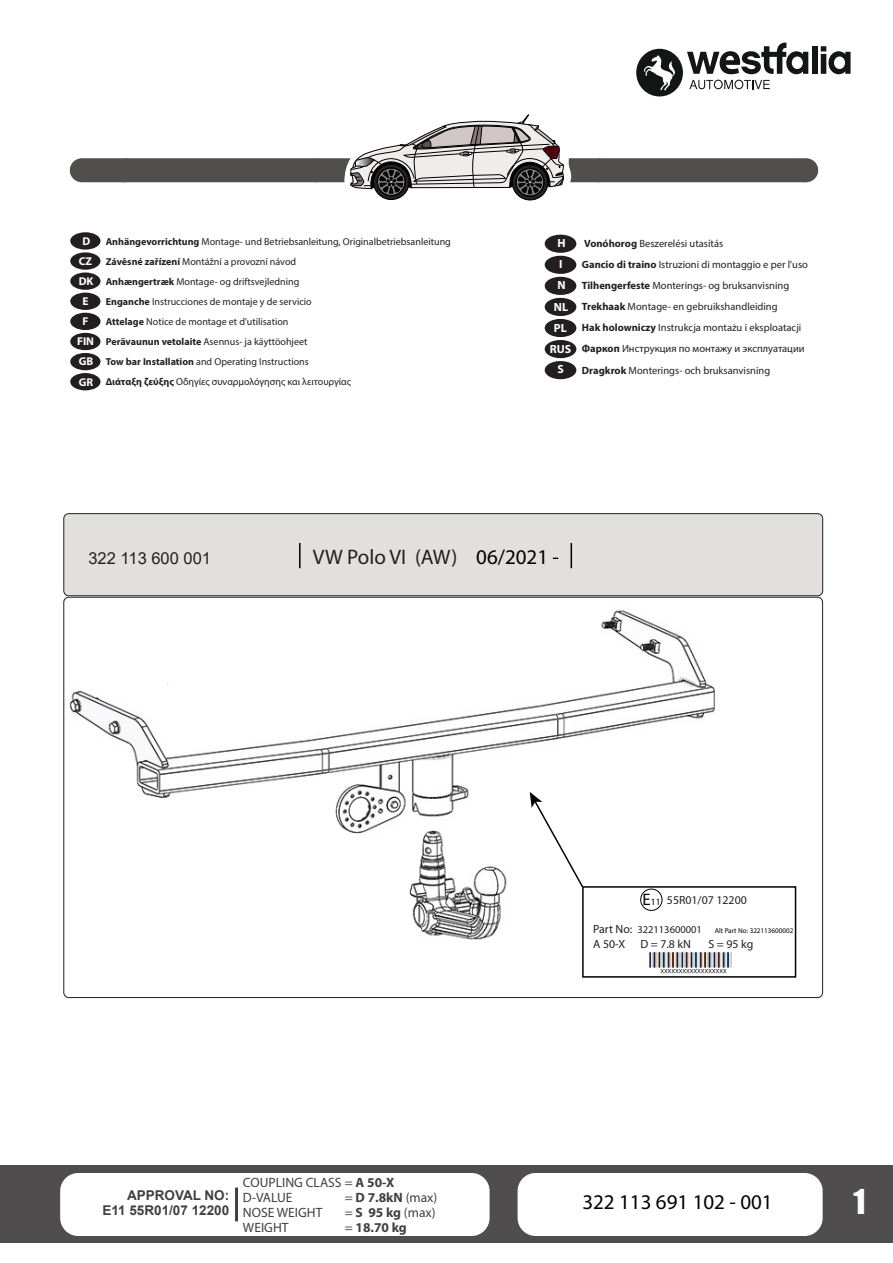
<style>
.page{position:relative;width:893px;height:1263px;background:#fff}
.page>*{position:absolute;margin:0;border:0;box-sizing:border-box;transform-origin:0 0}
.t1{font:31.5px "Impact";color:#fff}
.t2{font:21px "Myriad Pro";color:#231f20}
.t3{font:21px "Myriad Pro";color:#000}
.t4{font:16.5px "Arial";color:#231f20}
.t5{font:13.5px/15px "Myriad Pro";color:#404041}
.t6{font:700 13.5px/15px "Myriad Pro";color:#404041}
.t7{font:700 13.5px/15px "Arial";color:#404041;text-align:right}
.t8{font:11.85px "Myriad Pro";color:#231f20}
.t9{font:700 11.85px/21.1px "Myriad Pro";color:#fff;text-align:center}
.t10{font:700 11.25px/20.1px "Myriad Pro";color:#fff;text-align:center}
.t11{font:10.5px/21px "Myriad Pro";color:#231f20}
.t12{font:10.05px/20.1px "Myriad Pro";color:#231f20}
.t13{font:7.05px "Myriad Pro";color:#000}
.s1{font-weight:700}
.s2{color:#000}
.s3{font-size:16.65px;color:#000}
.s4{font-size:11.85px}
.s5{font-weight:400}
</style>
<div class="page">
<div style="left:64px;top:514px;width:759px;height:82px;background:#e2e0df;border-radius:5px"></div>
<div style="left:63px;top:513px;width:760px;height:83px;border:1px solid #231f20;border-radius:5px"></div>
<div style="left:70px;top:232px;width:30px;height:18px;background:#231f20;border-radius:50%"></div>
<div style="left:70px;top:252px;width:30px;height:18px;background:#231f20;border-radius:50%"></div>
<div style="left:70px;top:273px;width:30px;height:17px;background:#231f20;border-radius:50%"></div>
<div style="left:70px;top:293px;width:30px;height:17px;background:#231f20;border-radius:50%"></div>
<div style="left:70px;top:313px;width:30px;height:17px;background:#231f20;border-radius:50%"></div>
<div style="left:70px;top:333px;width:30px;height:17px;background:#231f20;border-radius:50%"></div>
<div style="left:70px;top:353px;width:30px;height:17px;background:#231f20;border-radius:50%"></div>
<div style="left:70px;top:373px;width:30px;height:17px;background:#231f20;border-radius:50%"></div>
<div style="left:545px;top:235px;width:31px;height:18px;background:#231f20;border-radius:50%"></div>
<div style="left:545px;top:256px;width:31px;height:18px;background:#231f20;border-radius:50%"></div>
<div style="left:545px;top:277px;width:31px;height:18px;background:#231f20;border-radius:50%"></div>
<div style="left:545px;top:298px;width:31px;height:18px;background:#231f20;border-radius:50%"></div>
<div style="left:545px;top:319px;width:31px;height:18px;background:#231f20;border-radius:50%"></div>
<div style="left:545px;top:340px;width:31px;height:18px;background:#231f20;border-radius:50%"></div>
<div style="left:545px;top:361px;width:31px;height:18px;background:#231f20;border-radius:50%"></div>
<div style="left:0;top:1166px;width:893px;height:78px;background:#4f4d4d"></div>
<div style="left:60px;top:1173px;width:429px;height:63px;background:#fff;border-radius:18px"></div>
<hr style="left:235px;top:1188px;width:3px;height:33px;background:#404041">
<div style="left:517px;top:1173px;width:305px;height:63px;background:#fff;border-radius:18px"></div>
<div style="left:812px;top:46px;width:5px;height:28px;background:#141515"></div>
<svg style="left:821px;top:46px;width:29px;height:28px"></svg>
<svg style="left:636px;top:43px;width:172px;height:53px"></svg>
<svg style="left:299px;top:543px;width:1px;height:25px"></svg>
<hr style="left:570px;top:543px;width:2px;height:25px;background:#000">
<svg style="left:70px;top:114px;width:748px;height:86px"></svg>
<img style="left:69px;top:610px;width:646px;height:330px">
<svg style="left:530px;top:792px;width:55px;height:97px"></svg>
<div style="left:582px;top:886px;width:214px;height:92px;border:2px solid #000"></div>
<div style="left:640px;top:889px;width:22px;height:22px;border:1px solid #000;border-radius:50%"></div>
<img style="left:649px;top:952px;width:83px;height:22px">
<p class="t10" style="left:79px;top:230px;width:16px">D<br>CZ<br>DK<br>E<br>F</p>
<p class="t10" style="left:79px;top:351px;width:16px">GB</p>
<p class="t10" style="left:77px;top:331px;width:18px">FIN</p>
<p class="t10" style="left:79px;top:372px;width:16px">GR</p>
<p class="t12" style="left:106px;top:231px;width:347px"><span class="s1">Anhängevorrichtung</span> Montage- und Betriebsanleitung, Originalbetriebsanleitung <span class="s1">Závěsné zařízení</span> Montážní a provozní návod<br><span class="s1">Anhængertræk</span> Montage- og driftsvejledning<br><span class="s1">Enganche</span> Instrucciones de montaje y de servicio<br><span class="s1">Attelage</span> Notice de montage et d'utilisation<br><span class="s1">Perävaunun vetolaite</span> Asennus- ja käyttöohjeet<br><span class="s1">Tow bar Installation</span> and Operating Instructions<br><span class="s1">∆ιάταξη ζεύξης</span> Οδηγίες συναρμολόγησης και λειτουργίας</p>
<p class="t9" style="left:550px;top:232px;width:23px">H<br>I<br>N<br>NL<br>PL<br>RUS</p>
<p class="t9" style="left:557px;top:358px;width:8px">S</p>
<p class="t11" style="left:582px;top:233px;width:228px"><span class="s1">Vonóhorog</span> Beszerelési utasítás<br><span class="s1">Gancio di traino</span> Istruzioni di montaggio e per l'uso <span class="s1">Tilhengerfeste</span> Monterings- og bruksanvisning <span class="s1">Trekhaak</span> Montage- en gebruikshandleiding<br><span class="s1">Hak holowniczy</span> Instrukcja montażu i eksploatacji <span class="s1">Фapкoп</span> Инструкция по монтажу и эксплуатации <span class="s1">Dragkrok</span> Monterings- och bruksanvisning</p>
<h3 class="t4" style="left:88px;top:546px;width:124px">322 113 600 001</h3>
<h2 class="t2" style="left:313px;top:544px;width:248px">VW Polo VI (AW) <span class="s2">06/2021 -</span></h2>
<p class="t8" style="left:643px;top:892px;width:106px"><span class="s3">E</span><sub>11</sub> 55R01/07 12200</p>
<p class="t13" style="left:715px;top:927px;width:80px">Alt Part No: 322113600002</p>
<p class="t11" style="left:593px;top:919px;width:110px"><span class="s4">Part No:</span> 322113600001</p>
<p class="t8" style="left:593px;top:936px;width:34px">A 50-X</p>
<p class="t8" style="left:640px;top:936px;width:52px">D = 7.8 kN</p>
<p class="t8" style="left:708px;top:936px;width:46px">S = 95 kg</p>
<h3 class="t5" style="left:243px;top:1175px;width:153px">COUPLING CLASS = <span class="s1">A 50-X<br></span>D-VALUE<br>NOSE WEIGHT<br>WEIGHT</h3>
<h3 class="t7" style="left:102px;top:1188px;width:128px">APPROVAL NO:<br>E11 55R01/07 12200</h3>
<h3 class="t6" style="left:345px;top:1189px;width:94px"><span class="s5">=</span> D 7.8kN <span class="s5">(max) =</span> S 95 kg <span class="s5">(max) =</span> 18.70 kg</h3>
<h2 class="t3" style="left:582px;top:1189px;width:192px">322 113 691 102 - 001</h2>
<h1 class="t1" style="left:853px;top:1177px;width:14px">1</h1>
</div>
